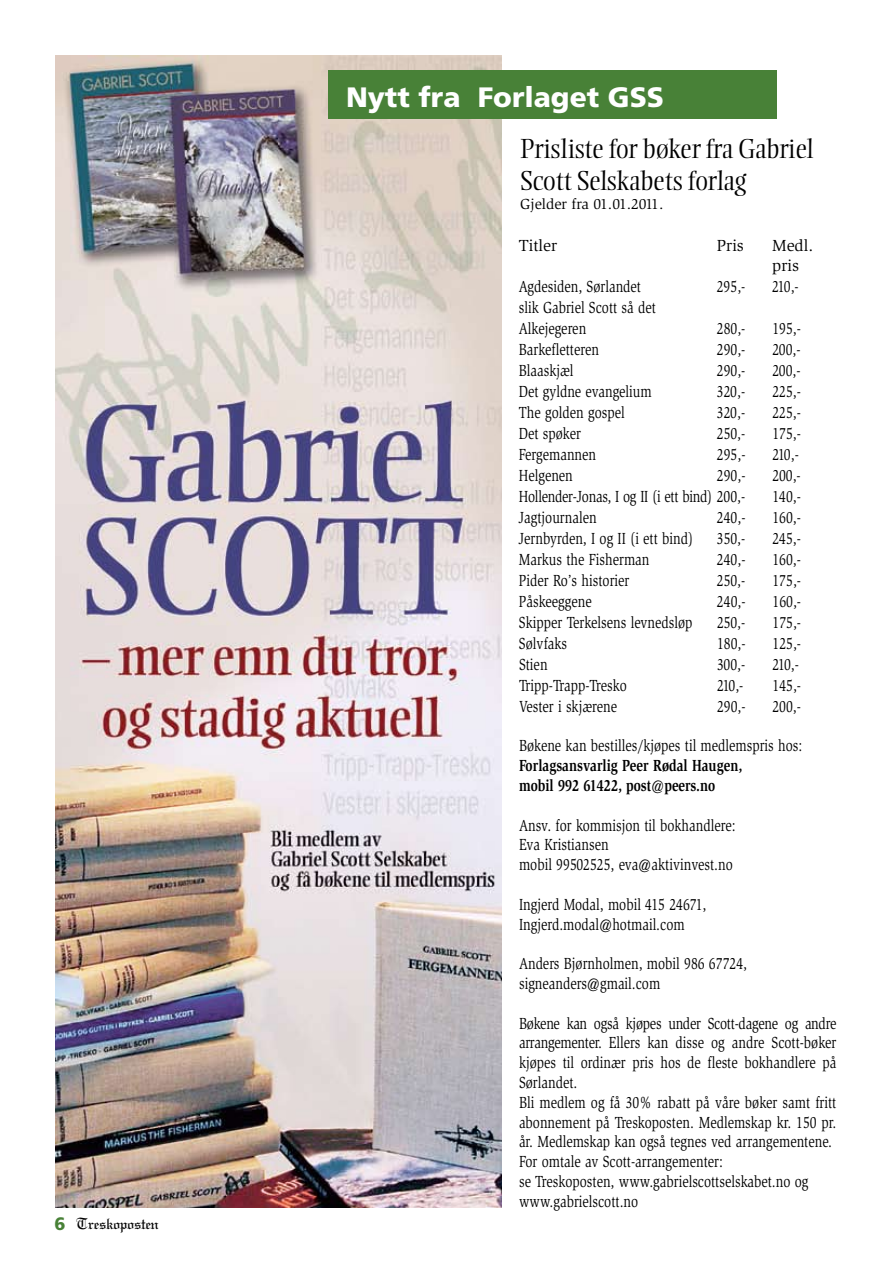
<style>
.page{position:relative;width:893px;height:1263px;background:#fff}
.page>*{position:absolute;margin:0;border:0;box-sizing:border-box;transform-origin:0 0}
.t1{font:900 28.05px "Frutiger";color:#fff}
.t2{font:300 27px/32.4px "Ellington";color:#000}
.t3{font:17.25px "Linotext";letter-spacing:-.02em;color:#000;scale:.96 1}
.t4{font:16.5px/19.8px "Slimbach";color:#000;scale:.8 1}
.t5{font:700 16.5px/19.8px "Slimbach";color:#000;scale:.8 1}
.t6{font:16.5px "Slimbach";letter-spacing:-.02em;color:#000;scale:.8 1}
.t7{font:16.5px/19.8px "Slimbach";color:#000}
.t8{font:15px "Slimbach";color:#000}
.s1{font-family:"Frutiger";font-weight:900;font-size:18px;color:#488137}
</style>
<div class="page">
<img style="left:55px;top:55px;width:447px;height:1153px">
<div style="left:329px;top:71px;width:448px;height:48px;background:#488137"></div>
<p class="t3" style="left:54px;top:1213px;width:110px"><span class="s1">6</span> Treskoposten</p>
<h1 class="t1" style="left:346px;top:80px;width:319px">Nytt fra Forlaget GSS</h1>
<h2 class="t2" style="left:520px;top:133px;width:294px">Prisliste for bøker fra Gabriel<br>Scott Selskabets forlag</h2>
<p class="t8" style="left:520px;top:195px;width:145px">Gjelder fra 01.01.2011.</p>
<p class="t7" style="left:519px;top:236px;width:40px">Titler</p>
<p class="t7" style="left:717px;top:236px;width:29px">Pris</p>
<p class="t7" style="left:772px;top:236px;width:42px">Medl. pris</p>
<p class="t4" style="left:519px;top:276px;width:154px">Agdesiden, Sørlandet</p>
<p class="t4" style="left:717px;top:276px;width:37px">295,-</p>
<p class="t4" style="left:772px;top:276px;width:34px">210,-</p>
<p class="t4" style="left:519px;top:297px;width:173px;line-height:21px">slik Gabriel Scott så det<br>Alkejegeren</p>
<p class="t4" style="left:717px;top:318px;width:37px">280,-</p>
<p class="t4" style="left:772px;top:318px;width:37px">195,-</p>
<p class="t4" style="left:519px;top:339px;width:102px">Barkefletteren</p>
<p class="t4" style="left:717px;top:339px;width:37px">290,-</p>
<p class="t4" style="left:772px;top:339px;width:37px">200,-</p>
<p class="t4" style="left:519px;top:360px;width:70px">Blaaskjæl</p>
<p class="t4" style="left:717px;top:360px;width:37px">290,-</p>
<p class="t4" style="left:772px;top:360px;width:37px">200,-</p>
<p class="t4" style="left:519px;top:381px;width:168px">Det gyldne evangelium</p>
<p class="t4" style="left:717px;top:381px;width:37px">320,-</p>
<p class="t4" style="left:772px;top:381px;width:37px">225,-</p>
<p class="t4" style="left:519px;top:402px;width:134px">The golden gospel</p>
<p class="t4" style="left:717px;top:402px;width:37px">320,-</p>
<p class="t4" style="left:772px;top:402px;width:37px">225,-</p>
<p class="t4" style="left:519px;top:423px;width:79px">Det spøker</p>
<p class="t4" style="left:717px;top:423px;width:37px">250,-</p>
<p class="t4" style="left:772px;top:423px;width:37px">175,-</p>
<p class="t4" style="left:519px;top:444px;width:98px">Fergemannen</p>
<p class="t4" style="left:717px;top:444px;width:37px">295,-</p>
<p class="t4" style="left:772px;top:444px;width:35px">210,-</p>
<p class="t4" style="left:519px;top:465px;width:69px">Helgenen</p>
<p class="t4" style="left:717px;top:465px;width:37px">290,-</p>
<p class="t4" style="left:772px;top:465px;width:37px">200,-</p>
<p class="t6" style="left:519px;top:487px;width:284px">Hollender-Jonas, I og II (i ett bind) 200,-</p>
<p class="t4" style="left:772px;top:486px;width:37px">140,-</p>
<p class="t4" style="left:519px;top:507px;width:99px">Jagtjournalen</p>
<p class="t4" style="left:717px;top:507px;width:37px">240,-</p>
<p class="t4" style="left:772px;top:507px;width:37px">160,-</p>
<p class="t4" style="left:519px;top:528px;width:219px">Jernbyrden, I og II (i ett bind)</p>
<p class="t4" style="left:717px;top:528px;width:37px">350,-</p>
<p class="t4" style="left:772px;top:528px;width:37px">245,-</p>
<p class="t4" style="left:519px;top:549px;width:165px">Markus the Fisherman</p>
<p class="t4" style="left:717px;top:549px;width:37px">240,-</p>
<p class="t4" style="left:772px;top:549px;width:37px">160,-</p>
<p class="t4" style="left:519px;top:570px;width:140px">Pider Ro’s historier</p>
<p class="t4" style="left:717px;top:570px;width:37px">250,-</p>
<p class="t4" style="left:772px;top:570px;width:37px">175,-</p>
<p class="t4" style="left:519px;top:591px;width:93px">Påskeeggene</p>
<p class="t4" style="left:717px;top:591px;width:37px">240,-</p>
<p class="t4" style="left:772px;top:591px;width:37px">160,-</p>
<p class="t4" style="left:519px;top:612px;width:218px">Skipper Terkelsens levnedsløp</p>
<p class="t4" style="left:717px;top:612px;width:37px">250,-</p>
<p class="t4" style="left:772px;top:612px;width:37px">175,-</p>
<p class="t4" style="left:519px;top:633px;width:62px">Sølvfaks</p>
<p class="t4" style="left:717px;top:633px;width:37px">180,-</p>
<p class="t4" style="left:772px;top:633px;width:37px">125,-</p>
<p class="t4" style="left:519px;top:654px;width:37px">Stien</p>
<p class="t4" style="left:717px;top:654px;width:37px">300,-</p>
<p class="t4" style="left:772px;top:654px;width:35px">210,-</p>
<p class="t4" style="left:519px;top:675px;width:136px">Tripp-Trapp-Tresko</p>
<p class="t4" style="left:717px;top:675px;width:35px">210,-</p>
<p class="t4" style="left:772px;top:675px;width:37px">145,-</p>
<p class="t4" style="left:519px;top:696px;width:124px">Vester i skjærene</p>
<p class="t4" style="left:717px;top:696px;width:37px">290,-</p>
<p class="t4" style="left:772px;top:696px;width:37px">200,-</p>
<p class="t4" style="left:519px;top:736px;width:356px">Bøkene kan bestilles/kjøpes til medlemspris hos:</p>
<p class="t5" style="left:519px;top:756px;width:281px">Forlagsansvarlig Peer Rødal Haugen, mobil 992 61422, post@peers.no</p>
<p class="t4" style="left:519px;top:815px;width:272px">Ansv. for kommisjon til bokhandlere:<br>Eva Kristiansen<br>mobil 99502525, eva@aktivinvest.no</p>
<p class="t4" style="left:519px;top:894px;width:236px">Ingjerd Modal, mobil 415 24671,<br>Ingjerd.modal@hotmail.com</p>
<p class="t4" style="left:519px;top:954px;width:287px">Anders Bjørnholmen, mobil 986 67724, signeanders@gmail.com</p>
<p class="t4" style="left:519px;top:1013px;width:398px">Bøkene kan også kjøpes under Scott-dagene og andre arrangementer. Ellers kan disse og andre Scott-bøker kjøpes til ordinær pris hos de fleste bokhandlere på Sørlandet.<br>Bli medlem og få 30% rabatt på våre bøker samt fritt abonnement på Treskoposten. Medlemskap kr. 150 pr. år. Medlemskap kan også tegnes ved arrangementene.<br>For omtale av Scott-arrangementer:<br>se Treskoposten, www.gabrielscottselskabet.no og www.gabrielscott.no</p>
</div>
